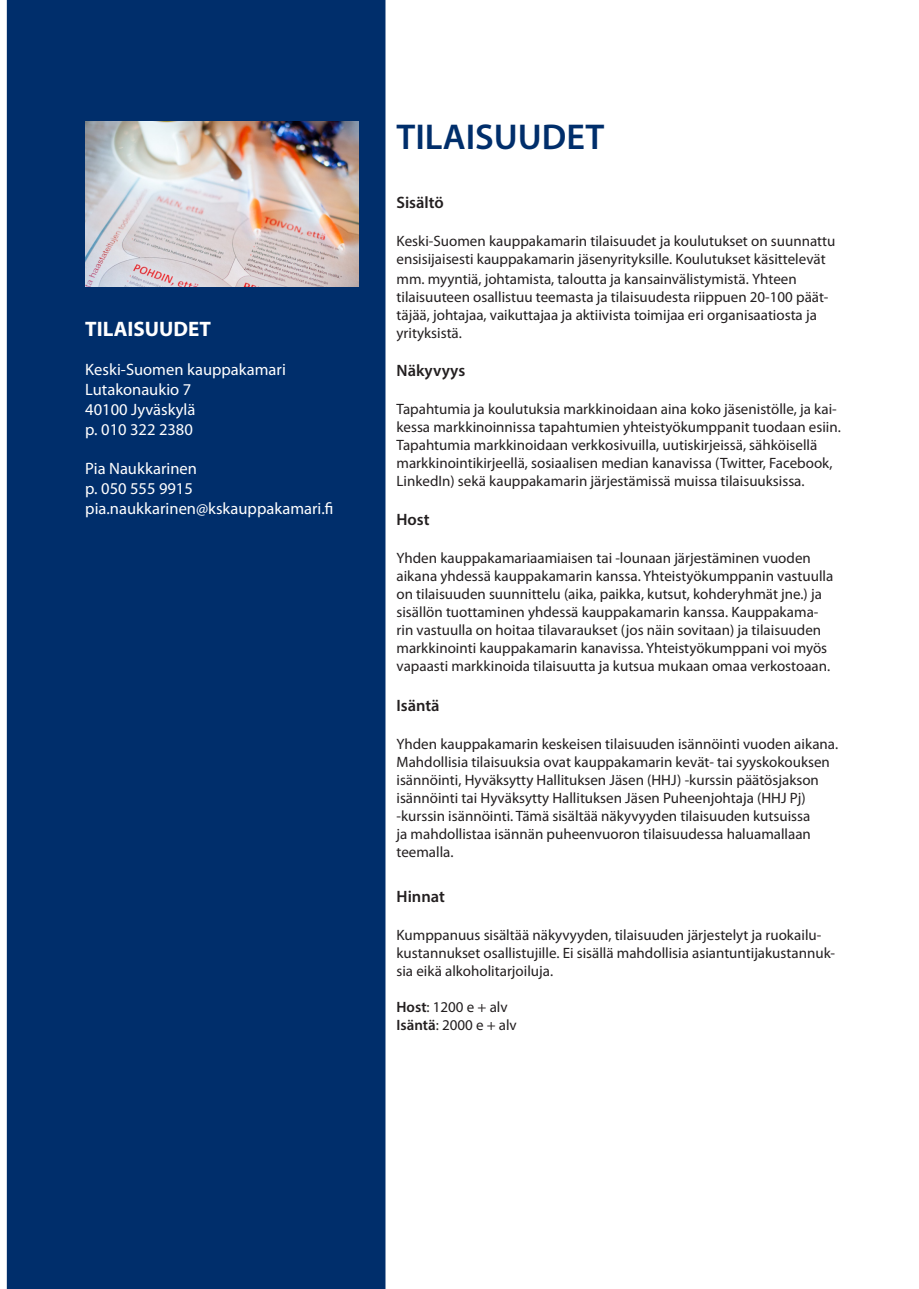
<style>
.page{position:relative;width:919px;height:1289px;background:#fff}
.page>*{position:absolute;margin:0;border:0;box-sizing:border-box;transform-origin:0 0}
.t1{font:600 36px "Myriad Pro";color:#002e6b}
.t2{font:700 21px "Myriad Pro";color:#fff}
.t3{font:16.5px "Myriad Pro";color:#fff}
.t4{font:600 16.5px "Myriad Pro";color:#231f20}
.t5{font:15px/18px "Myriad Pro";color:#231f20}
.s1{font-weight:600}
</style>
<div class="page">
<div style="left:7px;top:0;width:378px;height:1288px;background:#002e6b"></div>
<img style="left:85px;top:122px;width:274px;height:164px">
<p class="t2" style="left:85px;top:315px;width:127px">TILAISUUDET</p>
<p class="t3" style="left:85px;top:359px;width:202px">Keski-Suomen kauppakamari</p>
<p class="t3" style="left:85px;top:379px;width:107px">Lutakonaukio 7</p>
<p class="t3" style="left:85px;top:399px;width:111px">40100 Jyväskylä</p>
<p class="t3" style="left:85px;top:419px;width:109px">p. 010 322 2380</p>
<p class="t3" style="left:85px;top:458px;width:113px">Pia Naukkarinen</p>
<p class="t3" style="left:85px;top:478px;width:109px">p. 050 555 9915</p>
<p class="t3" style="left:85px;top:498px;width:250px">pia.naukkarinen@kskauppakamari.fi</p>
<p class="t1" style="left:396px;top:114px;width:209px">TILAISUUDET</p>
<p class="t4" style="left:396px;top:192px;width:49px">Sisältö</p>
<p class="t5" style="left:396px;top:232px;width:440px">Keski-Suomen kauppakamarin tilaisuudet ja koulutukset on suunnattu ensisijaisesti kauppakamarin jäsenyrityksille. Koulutukset käsittelevät</p>
<p class="t5" style="left:396px;top:270px;width:433px">mm. myyntiä, johtamista, taloutta ja kansainvälistymistä. Yhteen tilaisuuteen osallistuu teemasta ja tilaisuudesta riippuen 20-100 päät&shy;täjää, johtajaa, vaikuttajaa ja aktiivista toimijaa eri organisaatiosta ja yrityksistä.</p>
<p class="t4" style="left:396px;top:360px;width:70px">Näkyvyys</p>
<p class="t5" style="left:396px;top:399px;width:446px">Tapahtumia ja koulutuksia markkinoidaan aina koko jäsenistölle, ja kai&shy;kessa markkinoinnissa tapahtumien yhteistyökumppanit tuodaan esiin.<br>Tapahtumia markkinoidaan verkkosivuilla, uutiskirjeissä, sähköisellä markkinointikirjeellä, sosiaalisen median kanavissa (Twitter, Facebook, LinkedIn) sekä kauppakamarin järjestämissä muissa tilaisuuksissa.</p>
<p class="t4" style="left:396px;top:509px;width:35px">Host</p>
<p class="t5" style="left:396px;top:549px;width:438px">Yhden kauppakamariaamiaisen tai -lounaan järjestäminen vuoden aikana yhdessä kauppakamarin kanssa. Yhteistyökumppanin vastuulla on tilaisuuden suunnittelu (aika, paikka, kutsut, kohderyhmät jne.) ja sisällön tuottaminen yhdessä kauppakamarin kanssa. Kauppakama&shy;rin vastuulla on hoitaa tilavaraukset (jos näin sovitaan) ja tilaisuuden markkinointi kauppakamarin kanavissa. Yhteistyökumppani voi myös vapaasti markkinoida tilaisuutta ja kutsua mukaan omaa verkostoaan.</p>
<p class="t4" style="left:396px;top:694px;width:45px">Isäntä</p>
<p class="t5" style="left:396px;top:734px;width:443px">Yhden kauppakamarin keskeisen tilaisuuden isännöinti vuoden aikana.<br>Mahdollisia tilaisuuksia ovat kauppakamarin kevät- tai syyskokouksen isännöinti, Hyväksytty Hallituksen Jäsen (HHJ) -kurssin päätösjakson isännöinti tai Hyväksytty Hallituksen Jäsen Puheenjohtaja (HHJ Pj) -kurssin isännöinti. Tämä sisältää näkyvyyden tilaisuuden kutsuissa<br>ja mahdollistaa isännän puheenvuoron tilaisuudessa haluamallaan teemalla.</p>
<p class="t4" style="left:396px;top:885px;width:50px">Hinnat</p>
<p class="t5" style="left:396px;top:925px;width:440px">Kumppanuus sisältää näkyvyyden, tilaisuuden järjestelyt ja ruokailu&shy;kustannukset osallistujille. Ei sisällä mahdollisia asiantuntijakustannuk&shy;sia eikä alkoholitarjoiluja.</p>
<p class="t5" style="left:396px;top:997px;width:113px"><span class="s1">Host</span>: 1200 e + alv</p>
<p class="t5" style="left:396px;top:1015px;width:122px"><span class="s1">Isäntä</span>: 2000 e + alv</p>
</div>
